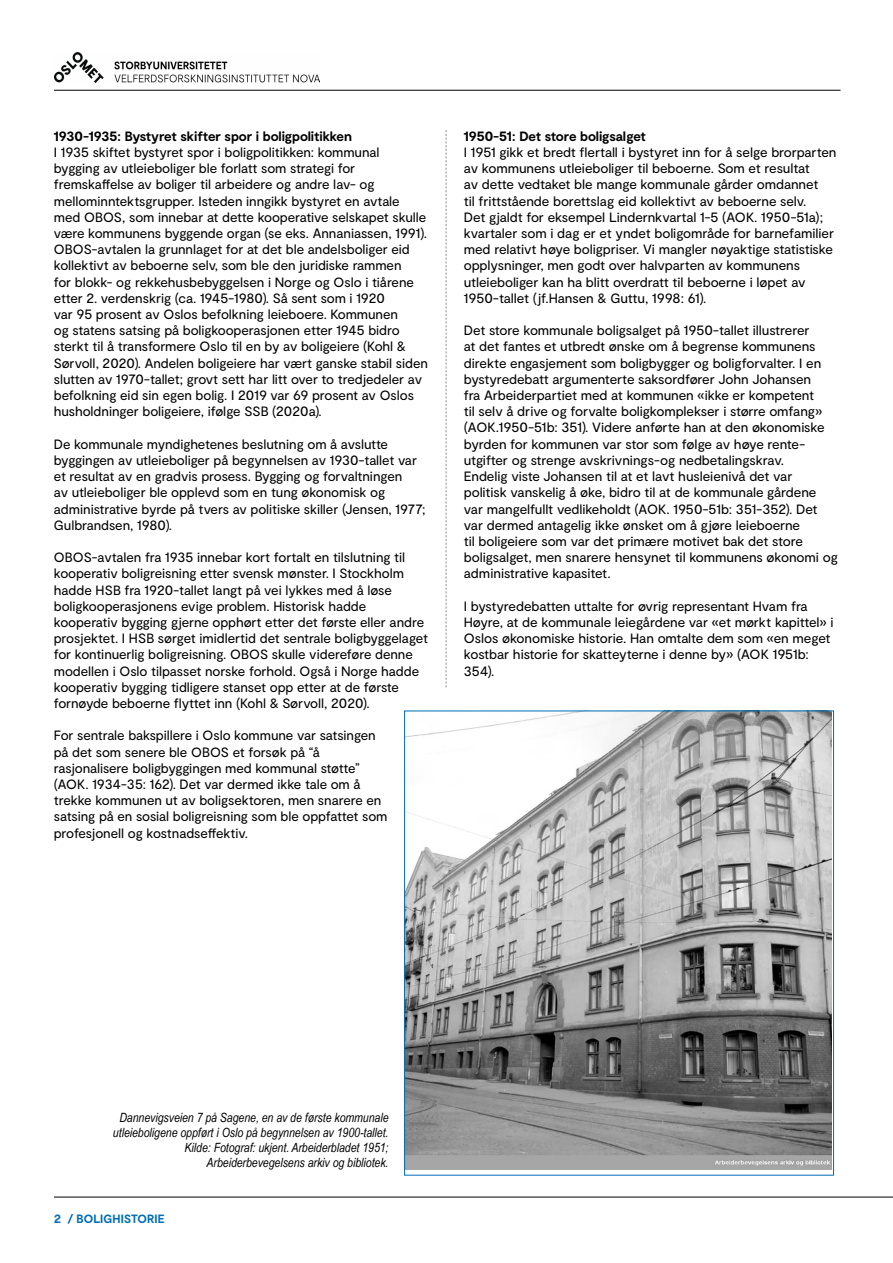
<style>
.page{position:relative;width:893px;height:1263px;background:#fff}
.page>*{position:absolute;margin:0;border:0;box-sizing:border-box;transform-origin:0 0}
.t1{font:13.5px/16.2px "Moderat";letter-spacing:-.005em;color:#000}
.t2{font:700 13.5px "Moderat";letter-spacing:-.01em;color:#000}
.t3{font:italic 12.75px/15px "Arial Narrow";color:#000;text-align:right}
.t4{font:700 12px "Moderat";letter-spacing:.01em;color:#006db7}
</style>
<div class="page">
<svg style="left:446px;top:130px;width:1px;height:557px"></svg>
<hr style="left:54px;top:1197px;width:839px;height:1px;background:#000">
<hr style="left:54px;top:90px;width:786px;height:1px;background:#000">
<img style="left:55px;top:53px;width:265px;height:29px">
<img style="left:406px;top:713px;width:426px;height:457px">
<h5 class="t2" style="left:54px;top:128px;width:300px">1930-1935: Bystyret skifter spor i boligpolitikken</h5>
<p class="t1" style="left:54px;top:144px;width:376px">I 1935 skiftet bystyret spor i boligpolitikken: kommunal bygging av utleieboliger ble forlatt som strategi for fremskafelse av boliger til arbeidere og andre lav- og mellominntektsgrupper. Isteden inngikk bystyret en avtale med OBOS, som innebar at dette kooperative selskapet skulle være kommunens byggende organ (se eks. Annaniassen, 1991).<br>OBOS-avtalen la grunnlaget for at det ble andelsboliger eid kollektivt av beboerne selv, som ble den juridiske rammen<br>for blokk- og rekkehusbebyggelsen i Norge og Oslo i tiårene etter 2. verdenskrig (ca. 1945-1980). Så sent som i 1920<br>var 95 prosent av Oslos befolkning leieboere. Kommunen<br>og statens satsing på boligkooperasjonen etter 1945 bidro sterkt til å transformere Oslo til en by av boligeiere (Kohl &amp; Sørvoll, 2020). Andelen boligeiere har vært ganske stabil siden slutten av 1970-tallet; grovt sett har litt over to tredjedeler av befolkning eid sin egen bolig. I 2019 var 69 prosent av Oslos husholdninger boligeiere, ifølge SSB (2020a).</p>
<p class="t1" style="left:54px;top:436px;width:373px">De kommunale myndighetenes beslutning om å avslutte byggingen av utleieboliger på begynnelsen av 1930-tallet var et resultat av en gradvis prosess. Bygging og forvaltningen<br>av utleieboliger ble opplevd som en tung økonomisk og administrative byrde på tvers av politiske skiller (Jensen, 1977; Gulbrandsen, 1980).</p>
<p class="t1" style="left:54px;top:549px;width:376px">OBOS-avtalen fra 1935 innebar kort fortalt en tilslutning til kooperativ boligreisning etter svensk mønster. I Stockholm hadde HSB fra 1920-tallet langt på vei lykkes med å løse boligkooperasjonens evige problem. Historisk hadde kooperativ bygging gjerne opphørt etter det første eller andre prosjektet. I HSB sørget imidlertid det sentrale boligbyggelaget for kontinuerlig boligreisning. OBOS skulle videreføre denne modellen i Oslo tilpasset norske forhold. Også i Norge hadde kooperativ bygging tidligere stanset opp etter at de første fornøyde beboerne flyttet inn (Kohl &amp; Sørvoll, 2020).</p>
<p class="t1" style="left:54px;top:728px;width:335px">For sentrale bakspillere i Oslo kommune var satsingen på det som senere ble OBOS et forsøk på “å rasjonalisere boligbyggingen med kommunal støtte” (AOK. 1934-35: 162). Det var dermed ikke tale om å trekke kommunen ut av boligsektoren, men snarere en satsing på en sosial boligreisning som ble oppfattet som profesjonell og kostnadsefektiv.</p>
<h5 class="t2" style="left:464px;top:128px;width:184px">1950-51: Det store boligsalget</h5>
<p class="t1" style="left:464px;top:144px;width:374px">I 1951 gikk et bredt flertall i bystyret inn for å selge brorparten av kommunens utleieboliger til beboerne. Som et resultat<br>av dette vedtaket ble mange kommunale gårder omdannet<br>til frittstående borettslag eid kollektivt av beboerne selv.<br>Det gjaldt for eksempel Lindernkvartal 1-5 (AOK. 1950-51a); kvartaler som i dag er et yndet boligområde for barnefamilier med relativt høye boligpriser. Vi mangler nøyaktige statistiske opplysninger, men godt over halvparten av kommunens utleieboliger kan ha blitt overdratt til beboerne i løpet av 1950-tallet (jf.Hansen &amp; Guttu, 1998: 61).</p>
<p class="t1" style="left:464px;top:323px;width:376px">Det store kommunale boligsalget på 1950-tallet illustrerer<br>at det fantes et utbredt ønske om å begrense kommunens direkte engasjement som boligbygger og boligforvalter. I en bystyredebatt argumenterte saksordfører John Johansen<br>fra Arbeiderpartiet med at kommunen «ikke er kompetent<br>til selv å drive og forvalte boligkomplekser i større omfang» (AOK.1950-51b: 351). Videre anførte han at den økonomiske byrden for kommunen var stor som følge av høye rente&shy;utgifter og strenge avskrivnings-og nedbetalingskrav.<br>Endelig viste Johansen til at et lavt husleienivå det var politisk vanskelig å øke, bidro til at de kommunale gårdene var mangelfullt vedlikeholdt (AOK. 1950-51b: 351-352). Det var dermed antagelig ikke ønsket om å gjøre leieboerne<br>til boligeiere som var det primære motivet bak det store boligsalget, men snarere hensynet til kommunens økonomi og administrative kapasitet.</p>
<p class="t1" style="left:464px;top:598px;width:371px">I bystyredebatten uttalte for øvrig representant Hvam fra Høyre, at de kommunale leiegårdene var «et mørkt kapittel» i Oslos økonomiske historie. Han omtalte dem som «en meget kostbar historie for skatteyterne i denne by» (AOK 1951b:<br>354).</p>
<p class="t3" style="left:113px;top:1109px;width:277px">Dannevigsveien 7 på Sagene, en av de første kommunale utleieboligene oppført i Oslo på begynnelsen av 1900-tallet.<br>Kilde: Fotograf: ukjent. Arbeiderbladet 1951; Arbeiderbevegelsens arkiv og bibliotek.</p>
<p class="t4" style="left:54px;top:1211px;width:112px">2 / BOLIGHISTORIE</p>
</div>
